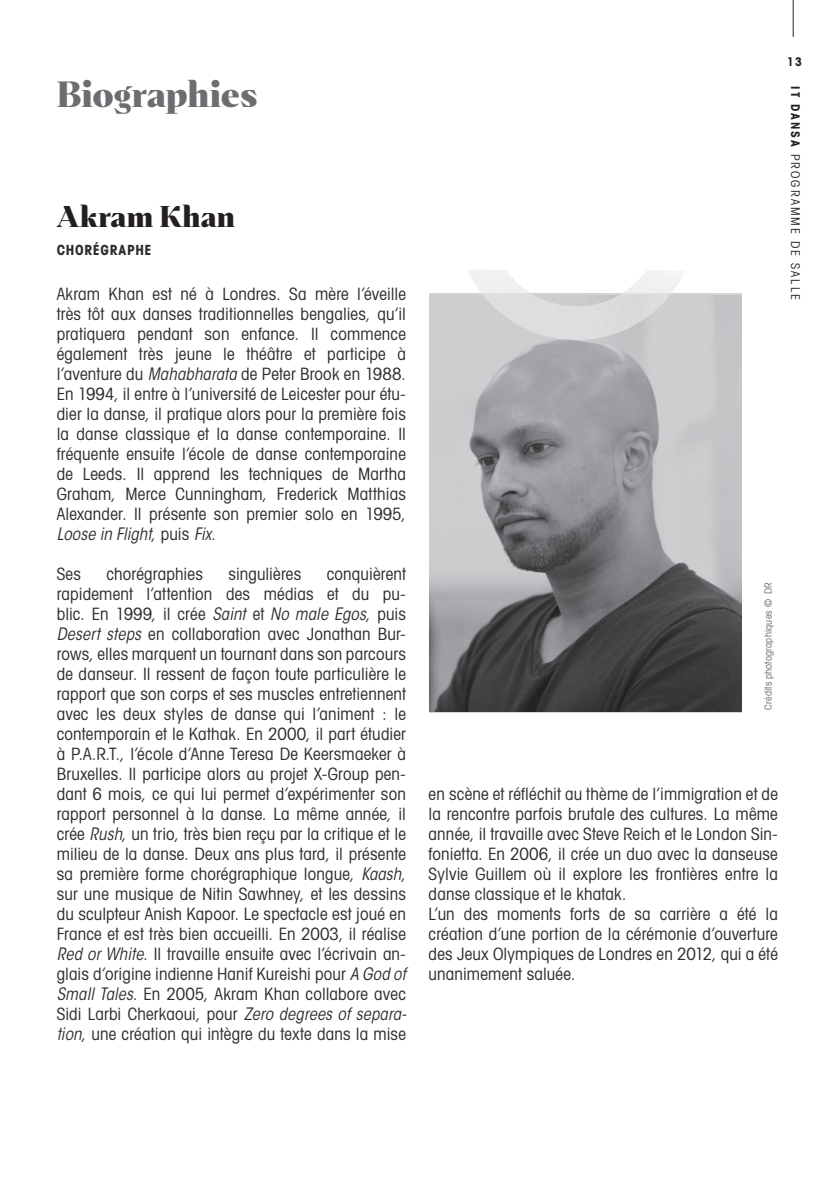
<style>
.page{position:relative;width:823px;height:1191px;background:#fff}
.page>*{position:absolute;margin:0;border:0;box-sizing:border-box;transform-origin:0 0}
.t1{font:900 34px "Abstract";letter-spacing:-.005em;color:#6c6d70}
.t2{font:900 28px "Abstract";letter-spacing:.01em;color:#231f20}
.t3{font:condensed 17px/20px "Avant Garde";letter-spacing:.01em;color:#2e2b2c;text-align:justify}
.t4{font:italic condensed 17px "ITC Avant Garde Std";letter-spacing:.005em;color:#2e2b2c}
.t5{font:700 condensed 14px "Avant Garde";letter-spacing:.045em;color:#2e2b2c}
.t6{font:condensed 12px "Avant Garde";letter-spacing:.165em;color:#231f20}
.t7{font:700 condensed 12px "Avant Garde";color:#231f20}
.t8{font:condensed 10px "Avant Garde";letter-spacing:.02em;color:#6c6d70}
.s1{font-family:"ITC Avant Garde Std";font-style:italic}
.s2{font-family:"Avant Garde";font-style:normal}
.s3{font-weight:700}
</style>
<div class="page">
<hr style="left:792px;top:0;width:1px;height:37px;background:#231f20">
<img style="left:429px;top:295px;width:311px;height:416px">
<img style="left:467px;top:270px;width:218px;height:70px">
<h1 class="t1" style="left:57px;top:72px;width:202px">Biographies</h1>
<h2 class="t2" style="left:57px;top:199px;width:180px">Akram Khan</h2>
<p class="t5" style="left:57px;top:241px;width:96px">CHORÉGRAPHE</p>
<p class="t3" style="left:57px;top:283px;width:350px">Akram Khan est né à Londres. Sa mère l’éveille très tôt aux danses traditionnelles bengalies, qu’il pratiquera pendant son enfance. Il commence également très jeune le théâtre et participe à l’aventure du <span class="s1">Mahabharata</span> de Peter Brook en 1988.<br>En 1994, il entre à l’université de Leicester pour étu&shy;dier la danse, il pratique alors pour la première fois la danse classique et la danse contemporaine. Il fréquente ensuite l’école de danse contemporaine de Leeds. Il apprend les techniques de Martha Graham, Merce Cunningham, Frederick Matthias Alexander. Il présente son premier solo en 1995,</p>
<p class="t4" style="left:57px;top:523px;width:160px">Loose in Flight<span class="s2">, puis</span> Fix<span class="s2">.</span></p>
<p class="t3" style="left:57px;top:563px;width:26px">Ses</p>
<p class="t3" style="left:106px;top:563px;width:98px">chorégraphies</p>
<p class="t3" style="left:228px;top:563px;width:74px">singulières</p>
<p class="t3" style="left:57px;top:563px;width:351px;text-indent:270px">conquièrent rapidement l’attention des médias et du pu&shy;blic. En 1999, il crée <span class="s1">Saint</span> et <span class="s1">No male Egos</span>, puis <span class="s1">Desert steps</span> en collaboration avec Jonathan Bur&shy;rows, elles marquent un tournant dans son parcours de danseur. Il ressent de façon toute particulière le rapport que son corps et ses muscles entretiennent avec les deux styles de danse qui l’animent : le contemporain et le Kathak. En 2000, il part étudier à P.A.R.T., l’école d’Anne Teresa De Keersmaeker à Bruxelles. Il participe alors au projet X-Group pen&shy;dant 6 mois, ce qui lui permet d’expérimenter son rapport personnel à la danse. La même année, il crée <span class="s1">Rush</span>, un trio, très bien reçu par la critique et le milieu de la danse. Deux ans plus tard, il présente sa première forme chorégraphique longue, <span class="s1">Kaash</span>, sur une musique de Nitin Sawhney, et les dessins du sculpteur Anish Kapoor. Le spectacle est joué en France et est très bien accueilli. En 2003, il réalise <span class="s1">Red or White</span>. Il travaille ensuite avec l’écrivain an&shy;glais d’origine indienne Hanif Kureishi pour <span class="s1">A God of Small Tales</span>. En 2005, Akram Khan collabore avec Sidi Larbi Cherkaoui, pour <span class="s1">Zero degrees of separa&shy;tion</span>, une création qui intègre du texte dans la mise</p>
<p class="t7" style="left:786px;top:54px;width:16px">13</p>
<p class="t6" style="left:802px;top:86px;width:215px;rotate:90deg"><span class="s3">IT DANSA</span> PROGRAMME DE SALLE</p>
<p class="t8" style="left:761px;top:710px;width:129px;rotate:-90deg">Crédits photographiques © DR</p>
<p class="t3" style="left:428px;top:783px;width:350px;text-align:left">en scène et réfléchit au thème de l’immigration et de la rencontre parfois brutale des cultures. La même année, il travaille avec Steve Reich et le London Sin&shy;fonietta. En 2006, il crée un duo avec la danseuse Sylvie Guillem où il explore les frontières entre la danse classique et le khatak.<br>L’un des moments forts de sa carrière a été la création d’une portion de la cérémonie d’ouverture des Jeux Olympiques de Londres en 2012, qui a été unanimement saluée.</p>
</div>
